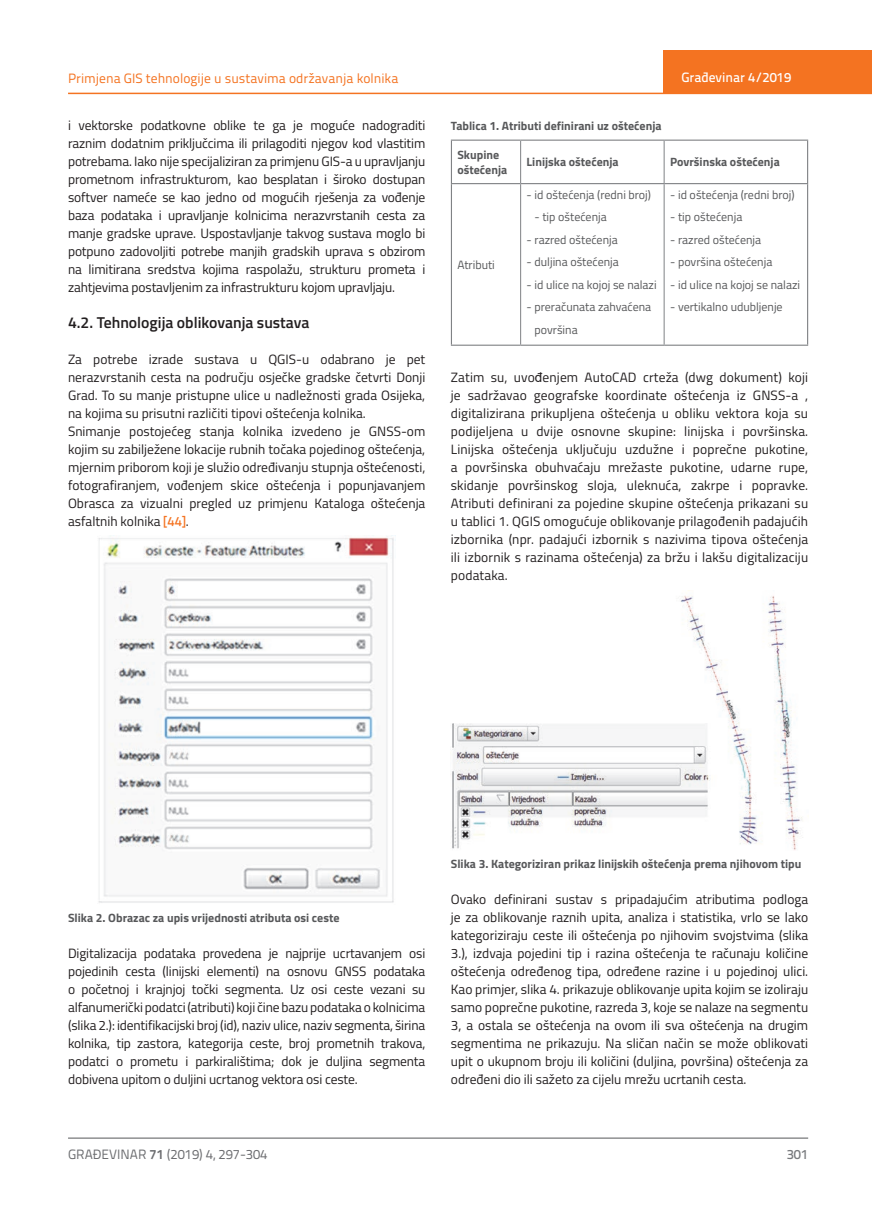
<style>
.page{position:relative;width:872px;height:1212px;background:#fff}
.page>*{position:absolute;margin:0;border:0;box-sizing:border-box;transform-origin:0 0}
.t1{font:600 15.75px "Titillium";color:#231f20}
.t2{font:13.5px/18px "Titillium";color:#231f20;text-align:justify}
.t3{font:13.5px "Titillium Text 22 L";color:#f47321}
.t4{font:13.5px "Titillium Text 22 L";color:#6c6d70}
.t5{font:500 13.5px "Titillium Text 22 L";color:#fff}
.t6{font:500 13.5px "Titillium Text 22 L";color:#787a7d}
.t7{font:12px/22.5px "Titillium";color:#57585a}
.t8{font:700 12px/15px "Titillium";color:#57585a}
.s1{font-family:"Titillium Text 22 L";font-weight:500;color:#f47321}
.s2{font-family:"Arial"}
.s3{font-weight:700}
</style>
<div class="page">
<hr style="left:68px;top:93px;width:804px;height:1px;background:#f47321">
<div style="left:663px;top:50px;width:209px;height:44px;background:#f47321"></div>
<hr style="left:68px;top:1138px;width:740px;height:1px;background:#57585a">
<img style="left:98px;top:536px;width:296px;height:367px">
<hr style="left:520px;top:141px;width:1px;height:42px;background:#808285">
<hr style="left:664px;top:141px;width:1px;height:42px;background:#808285">
<hr style="left:520px;top:184px;width:1px;height:161px;background:#808285">
<hr style="left:664px;top:184px;width:1px;height:161px;background:#808285">
<hr style="left:451px;top:184px;width:1px;height:161px;background:#808285">
<hr style="left:807px;top:184px;width:1px;height:161px;background:#808285">
<hr style="left:451px;top:345px;width:69px;height:1px;background:#808285">
<hr style="left:520px;top:345px;width:144px;height:1px;background:#808285">
<hr style="left:664px;top:345px;width:144px;height:1px;background:#808285">
<hr style="left:451px;top:140px;width:69px;height:1px;background:#808285">
<hr style="left:451px;top:141px;width:1px;height:42px;background:#808285">
<hr style="left:520px;top:140px;width:144px;height:1px;background:#808285">
<hr style="left:664px;top:140px;width:144px;height:1px;background:#808285">
<hr style="left:807px;top:141px;width:1px;height:42px;background:#808285">
<hr style="left:451px;top:183px;width:69px;height:1px;background:#808285">
<hr style="left:520px;top:183px;width:144px;height:1px;background:#808285">
<hr style="left:664px;top:183px;width:144px;height:1px;background:#808285">
<img style="left:452px;top:590px;width:351px;height:260px">
<p class="t3" style="left:68px;top:68px;width:332px">Primjena GIS tehnologije u sustavima održavanja kolnika</p>
<p class="t2" style="left:68px;top:115px;width:359px">i vektorske podatkovne oblike te ga je moguće nadograditi raznim dodatnim priključcima ili prilagoditi njegov kod vlastitim potrebama. Iako nije specijaliziran za primjenu GIS-a u upravljanju prometnom infrastrukturom, kao besplatan i široko dostupan softver nameće se kao jedno od mogućih rješenja za vođenje baza podataka i upravljanje kolnicima nerazvrstanih cesta za manje gradske uprave. Uspostavljanje takvog sustava moglo bi potpuno zadovoljiti potrebe manjih gradskih uprava s obzirom na limitirana sredstva kojima raspolažu, strukturu prometa i zahtjevima postavljenim za infrastrukturu kojom upravljaju.</p>
<p class="t1" style="left:68px;top:310px;width:243px">4.2. Tehnologija oblikovanja sustava</p>
<p class="t2" style="left:68px;top:349px;width:359px;text-align:left">Za potrebe izrade sustava u QGIS-u odabrano je pet nerazvrstanih cesta na području osječke gradske četvrti Donji Grad. To su manje pristupne ulice u nadležnosti grada Osijeka, na kojima su prisutni različiti tipovi oštećenja kolnika.<br>Snimanje postojećeg stanja kolnika izvedeno je GNSS-om kojim su zabilježene lokacije rubnih točaka pojedinog oštećenja, mjernim priborom koji je služio određivanju stupnja oštećenosti, fotografiranjem, vođenjem skice oštećenja i popunjavanjem Obrasca za vizualni pregled uz primjenu Kataloga oštećenja asfaltnih kolnika <span class="s1">[44]</span>.</p>
<p class="t8" style="left:451px;top:117px;width:212px">Tablica 1. Atributi definirani uz oštećenja</p>
<p class="t5" style="left:681px;top:67px;width:111px">Građevinar 4/2019</p>
<p class="t8" style="left:457px;top:147px;width:51px">Skupine oštećenja</p>
<p class="t8" style="left:526px;top:154px;width:94px">Linijska oštećenja</p>
<p class="t8" style="left:670px;top:154px;width:111px">Površinska oštećenja</p>
<p class="t7" style="left:457px;top:253px;width:39px">Atributi</p>
<p class="t7" style="left:526px;top:183px;width:126px">- id oštećenja (redni broj)</p>
<p class="t7" style="left:534px;top:205px;width:74px">- tip oštećenja</p>
<p class="t7" style="left:526px;top:228px;width:93px">- razred oštećenja</p>
<p class="t7" style="left:526px;top:250px;width:94px">- duljina oštećenja</p>
<p class="t7" style="left:526px;top:273px;width:132px">- id ulice na kojoj se nalazi</p>
<p class="t7" style="left:534px;top:295px;width:118px;text-indent:-8px">- preračunata zahvaćena površina</p>
<p class="t7" style="left:670px;top:183px;width:126px">- id oštećenja (redni broj)</p>
<p class="t7" style="left:670px;top:205px;width:74px">- tip oštećenja</p>
<p class="t7" style="left:670px;top:228px;width:93px">- razred oštećenja</p>
<p class="t7" style="left:670px;top:250px;width:104px">- površina oštećenja</p>
<p class="t7" style="left:670px;top:273px;width:132px">- id ulice na kojoj se nalazi</p>
<p class="t7" style="left:670px;top:295px;width:114px">- vertikalno udubljenje</p>
<p class="t2" style="left:451px;top:367px;width:359px">Zatim su, uvo<span class="s2">đ</span>enjem AutoCAD crteža (dwg dokument) koji je sadržavao geografske koordinate oštećenja iz GNSS-a , digitalizirana prikupljena oštećenja u obliku vektora koja su podijeljena u dvije osnovne skupine: linijska i površinska.<br>Linijska oštećenja uključuju uzdužne i poprečne pukotine, a površinska obuhvaćaju mrežaste pukotine, udarne rupe, skidanje površinskog sloja, uleknuća, zakrpe i popravke.<br>Atributi definirani za pojedine skupine oštećenja prikazani su u tablici 1. QGIS omogućuje oblikovanje prilagođenih padajućih izbornika (npr. padajući izbornik s nazivima tipova oštećenja ili izbornik s razinama oštećenja) za bržu i lakšu digitalizaciju podataka.</p>
<p class="t8" style="left:68px;top:910px;width:273px">Slika 2. Obrazac za upis vrijednosti atributa osi ceste</p>
<p class="t2" style="left:68px;top:944px;width:359px">Digitalizacija podataka provedena je najprije ucrtavanjem osi pojedinih cesta (linijski elementi) na osnovu GNSS podataka o početnoj i krajnjoj točki segmenta. Uz osi ceste vezani su alfanumerički podatci (atributi) koji čine bazu podataka o kolnicima (slika 2.): identifikacijski broj (id), naziv ulice, naziv segmenta, širina kolnika, tip zastora, kategorija ceste, broj prometnih trakova, podatci o prometu i parkiralištima; dok je duljina segmenta dobivena upitom o duljini ucrtanog vektora osi ceste.</p>
<p class="t8" style="left:451px;top:856px;width:352px">Slika 3. Kategoriziran prikaz linijskih oštećenja prema njihovom tipu</p>
<p class="t2" style="left:451px;top:890px;width:359px">Ovako definirani sustav s pripadajućim atributima podloga je za oblikovanje raznih upita, analiza i statistika, vrlo se lako kategoriziraju ceste ili oštećenja po njihovim svojstvima (slika 3.), izdvaja pojedini tip i razina oštećenja te računaju količine oštećenja određenog tipa, određene razine i u pojedinoj ulici.<br>Kao primjer, slika 4. prikazuje oblikovanje upita kojim se izoliraju samo poprečne pukotine, razreda 3, koje se nalaze na segmentu 3, a ostala se oštećenja na ovom ili sva oštećenja na drugim segmentima ne prikazuju. Na sličan način se može oblikovati upit o ukupnom broju ili količini (duljina, površina) oštećenja za određeni dio ili sažeto za cijelu mrežu ucrtanih cesta.</p>
<p class="t4" style="left:68px;top:1144px;width:201px">GRAĐEVINAR <span class="s3">71</span> (2019) 4, 297-304</p>
<p class="t6" style="left:786px;top:1144px;width:23px">301</p>
</div>
